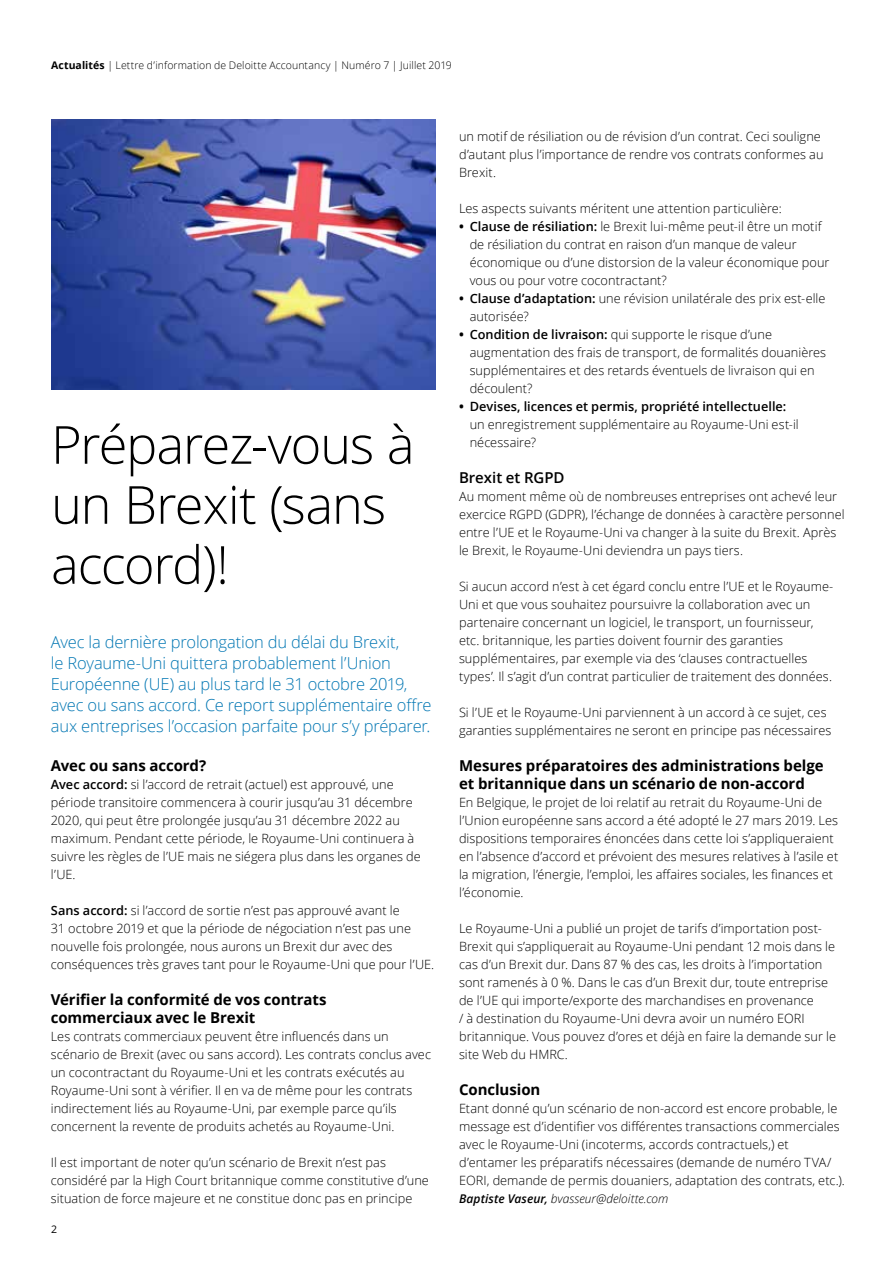
<style>
.page{position:relative;width:893px;height:1263px;background:#fff}
.page>*{position:absolute;margin:0;border:0;box-sizing:border-box;transform-origin:0 0}
.t1{font:300 52.5px/60px "Open Sans";letter-spacing:-.025em;color:#000}
.t2{font:300 16.5px/21px "Open Sans";letter-spacing:-.01em;color:#0076b3}
.t3{font:700 15px/18px "Open Sans";letter-spacing:-.005em;color:#000}
.t4{font:600 15px "Open Sans";color:#000}
.t5{font:300 12.75px/18px "Open Sans";letter-spacing:.005em;color:#000}
.t6{font:italic 300 12px "Open Sans";color:#000}
.t7{font:300 10.5px "Open Sans";letter-spacing:.01em;color:#000}
.t8{font:10.5px "Open Sans";color:#000}
.s1{font-weight:700}
.s2{font-weight:600}
</style>
<div class="page">
<img style="left:51px;top:119px;width:385px;height:270px">
<p class="t7" style="left:51px;top:58px;width:402px"><span class="s1">Actualités</span> | Lettre d’information de Deloitte Accountancy | Numéro 7 | Juillet 2019</p>
<h1 class="t1" style="left:51px;top:413px;width:365px">Préparez-vous à un Brexit (sans accord)!</h1>
<p class="t2" style="left:51px;top:631px;width:382px">Avec la dernière prolongation du délai du Brexit,<br>le Royaume-Uni quittera probablement l’Union Européenne (UE) au plus tard le 31 octobre 2019, avec ou sans accord. Ce report supplémentaire offre aux entreprises l’occasion parfaite pour s’y préparer.</p>
<p class="t3" style="left:51px;top:756px;width:157px">Avec ou sans accord?</p>
<p class="t5" style="left:51px;top:775px;width:371px"><span class="s2">Avec accord:</span> si l’accord de retrait (actuel) est approuvé, une période transitoire commencera à courir jusqu’au 31 décembre 2020, qui peut être prolongée jusqu’au 31 décembre 2022 au maximum. Pendant cette période, le Royaume-Uni continuera à suivre les règles de l’UE mais ne siégera plus dans les organes de l’UE.</p>
<p class="t5" style="left:51px;top:901px;width:385px"><span class="s2">Sans accord:</span> si l’accord de sortie n’est pas approuvé avant le<br>31 octobre 2019 et que la période de négociation n’est pas une nouvelle fois prolongée, nous aurons un Brexit dur avec des conséquences très graves tant pour le Royaume-Uni que pour l’UE.</p>
<p class="t3" style="left:51px;top:990px;width:277px">Vérifier la conformité de vos contrats commerciaux avec le Brexit</p>
<p class="t5" style="left:51px;top:1027px;width:382px">Les contrats commerciaux peuvent être influencés dans un scénario de Brexit (avec ou sans accord). Les contrats conclus avec un cocontractant du Royaume-Uni et les contrats exécutés au Royaume-Uni sont à vérifier. Il en va de même pour les contrats indirectement liés au Royaume-Uni, par exemple parce qu’ils concernent la revente de produits achetés au Royaume-Uni.</p>
<p class="t5" style="left:51px;top:1153px;width:380px">Il est important de noter qu’un scénario de Brexit n’est pas considéré par la High Court britannique comme constitutive d’une situation de force majeure et ne constitue donc pas en principe</p>
<p class="t8" style="left:51px;top:1222px;width:8px">2</p>
<p class="t5" style="left:459px;top:127px;width:366px">un motif de résiliation ou de révision d’un contrat. Ceci souligne d’autant plus l’importance de rendre vos contrats conformes au<br>Brexit.</p>
<p class="t5" style="left:459px;top:199px;width:324px">Les aspects suivants méritent une attention particulière:</p>
<p class="t5" style="left:470px;top:217px;width:361px;text-indent:-11px"><span class="s1">•</span> <span class="s2">Clause de résiliation:</span> le Brexit lui-même peut-il être un motif de résiliation du contrat en raison d’un manque de valeur économique ou d’une distorsion de la valeur économique pour vous ou pour votre cocontractant?</p>
<p class="t5" style="left:470px;top:289px;width:357px;text-indent:-11px"><span class="s1">•</span> <span class="s2">Clause d’adaptation:</span> une révision unilatérale des prix est-elle autorisée?</p>
<p class="t5" style="left:470px;top:325px;width:358px;text-indent:-11px"><span class="s1">•</span> <span class="s2">Condition de livraison:</span> qui supporte le risque d’une augmentation des frais de transport, de formalités douanières supplémentaires et des retards éventuels de livraison qui en découlent?</p>
<p class="t5" style="left:470px;top:397px;width:331px;text-indent:-11px"><span class="s1">•</span> <span class="s2">Devises, licences et permis, propriété intellectuelle: </span>un enregistrement supplémentaire au Royaume-Uni est-il nécessaire?</p>
<p class="t4" style="left:459px;top:467px;width:107px">Brexit et RGPD</p>
<p class="t5" style="left:459px;top:487px;width:387px">Au moment même où de nombreuses entreprises ont achevé leur exercice RGPD (GDPR), l’échange de données à caractère personnel entre l’UE et le Royaume-Uni va changer à la suite du Brexit. Après le Brexit, le Royaume-Uni deviendra un pays tiers.</p>
<p class="t5" style="left:459px;top:577px;width:376px">Si aucun accord n’est à cet égard conclu entre l’UE et le Royaume-Uni et que vous souhaitez poursuivre la collaboration avec un partenaire concernant un logiciel, le transport, un fournisseur, etc. britannique, les parties doivent fournir des garanties supplémentaires, par exemple via des ‘clauses contractuelles types’. Il s’agit d’un contrat particulier de traitement des données.</p>
<p class="t5" style="left:459px;top:703px;width:374px">Si l’UE et le Royaume-Uni parviennent à un accord à ce sujet, ces garanties supplémentaires ne seront en principe pas nécessaires</p>
<p class="t3" style="left:459px;top:756px;width:366px">Mesures préparatoires des administrations belge et britannique dans un scénario de non-accord</p>
<p class="t5" style="left:459px;top:793px;width:381px">En Belgique, le projet de loi relatif au retrait du Royaume-Uni de l’Union européenne sans accord a été adopté le 27 mars 2019. Les dispositions temporaires énoncées dans cette loi s’appliqueraient en l’absence d’accord et prévoient des mesures relatives à l’asile et la migration, l’énergie, l’emploi, les affaires sociales, les finances et l’économie.</p>
<p class="t5" style="left:459px;top:919px;width:378px">Le Royaume-Uni a publié un projet de tarifs d’importation post-Brexit qui s’appliquerait au Royaume-Uni pendant 12 mois dans le cas d’un Brexit dur. Dans 87 % des cas, les droits à l’importation sont ramenés à 0 %. Dans le cas d’un Brexit dur, toute entreprise de l’UE qui importe/exporte des marchandises en provenance<br>/ à destination du Royaume-Uni devra avoir un numéro EORI britannique. Vous pouvez d’ores et déjà en faire la demande sur le site Web du HMRC.</p>
<p class="t3" style="left:459px;top:1080px;width:83px">Conclusion</p>
<p class="t5" style="left:459px;top:1099px;width:387px">Etant donné qu’un scénario de non-accord est encore probable, le message est d’identifier vos différentes transactions commerciales avec le Royaume-Uni (incoterms, accords contractuels,) et d’entamer les préparatifs nécessaires (demande de numéro TVA/ EORI, demande de permis douaniers, adaptation des contrats, etc.).</p>
<p class="t6" style="left:459px;top:1190px;width:211px"><span class="s2">Baptiste Vaseur,</span> bvasseur@deloitte.com</p>
</div>
